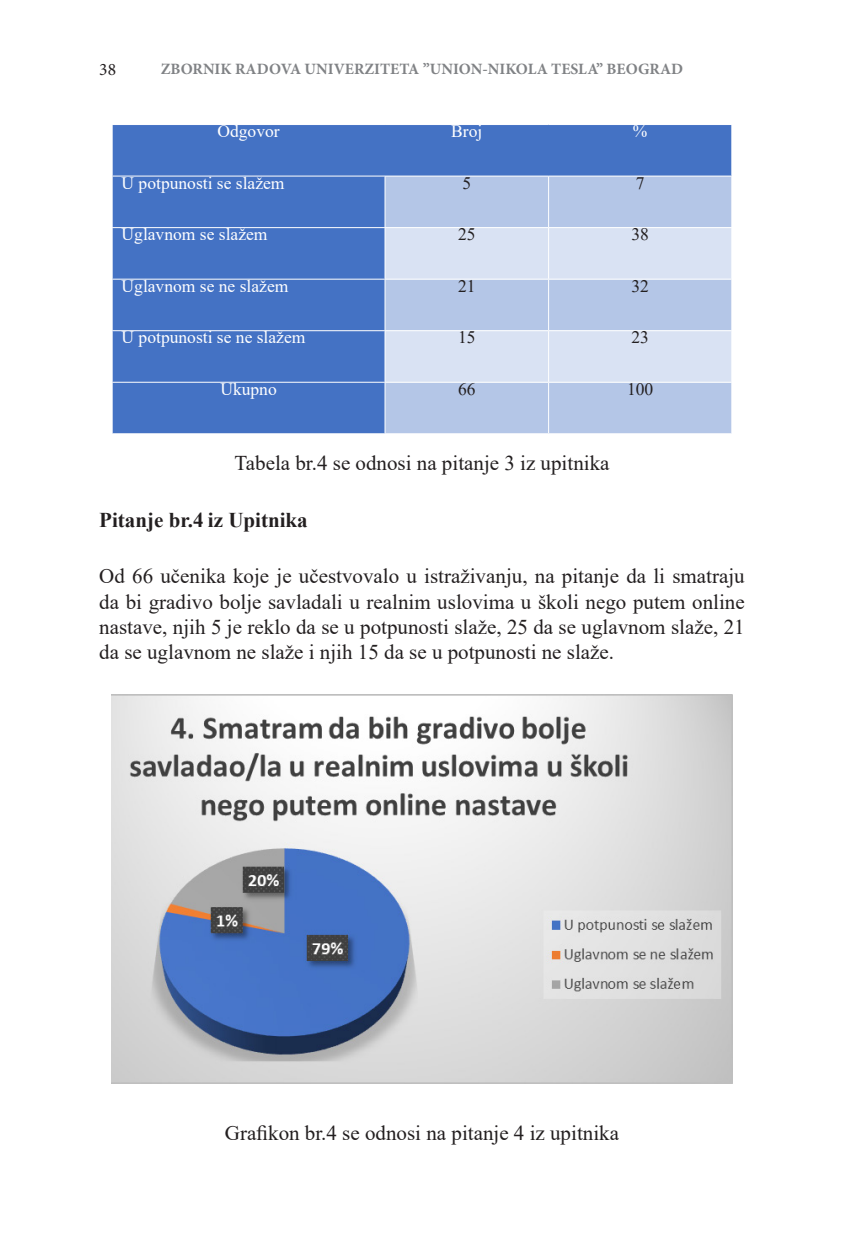
<style>
.page{position:relative;width:844px;height:1241px;background:#fff}
.page>*{position:absolute;margin:0;border:0;box-sizing:border-box;transform-origin:0 0}
.t1{font:21px/25.2px "Times New Roman";color:#231f20;text-align:justify}
.t2{font:700 21px "Times New Roman";color:#231f20}
.t3{font:17.5px "Times New Roman";color:#fff}
.t4{font:17.5px "Times New Roman";color:#231f20}
.t5{font:17.5px "Minion Pro";color:#231f20}
.t6{font:700 15.75px "Minion Pro";color:#808285}
</style>
<div class="page">
<div style="left:113px;top:125px;width:618px;height:308px;background:#4472c4"></div>
<div style="left:385px;top:177px;width:346px;height:256px;background:#b4c6e7"></div>
<svg style="left:385px;top:228px;width:346px;height:154px;background:#cdd9ef"></svg>
<hr style="left:112px;top:176px;width:273px;height:1px;background:#fff">
<hr style="left:385px;top:176px;width:163px;height:1px;background:#fff">
<hr style="left:548px;top:176px;width:184px;height:1px;background:#fff">
<hr style="left:112px;top:227px;width:273px;height:1px;background:#fff">
<hr style="left:385px;top:227px;width:163px;height:1px;background:#fff">
<hr style="left:548px;top:227px;width:184px;height:1px;background:#fff">
<hr style="left:112px;top:279px;width:273px;height:1px;background:#fff">
<hr style="left:385px;top:279px;width:163px;height:1px;background:#fff">
<hr style="left:548px;top:279px;width:184px;height:1px;background:#fff">
<hr style="left:112px;top:330px;width:273px;height:1px;background:#fff">
<hr style="left:385px;top:330px;width:163px;height:1px;background:#fff">
<hr style="left:548px;top:330px;width:184px;height:1px;background:#fff">
<hr style="left:112px;top:382px;width:273px;height:1px;background:#fff">
<hr style="left:385px;top:382px;width:163px;height:1px;background:#fff">
<hr style="left:548px;top:382px;width:184px;height:1px;background:#fff">
<hr style="left:384px;top:176px;width:1px;height:51px;background:#fff">
<hr style="left:548px;top:176px;width:1px;height:51px;background:#fff">
<hr style="left:384px;top:228px;width:1px;height:51px;background:#fff">
<hr style="left:548px;top:228px;width:1px;height:51px;background:#fff">
<hr style="left:384px;top:279px;width:1px;height:51px;background:#fff">
<hr style="left:548px;top:279px;width:1px;height:51px;background:#fff">
<hr style="left:384px;top:331px;width:1px;height:51px;background:#fff">
<hr style="left:548px;top:331px;width:1px;height:51px;background:#fff">
<hr style="left:384px;top:382px;width:1px;height:51px;background:#fff">
<hr style="left:548px;top:382px;width:1px;height:51px;background:#fff">
<img style="left:111px;top:694px;width:621px;height:389px">
<p class="t5" style="left:99px;top:58px;width:18px">38</p>
<p class="t6" style="left:161px;top:58px;width:523px">ZBORNIK RADOVA UNIVERZITETA ”UNION-NIKOLA TESLA” BEOGRAD</p>
<p class="t3" style="left:217px;top:119px;width:64px">Odgovor</p>
<p class="t3" style="left:451px;top:119px;width:33px">Broj</p>
<p class="t3" style="left:632px;top:119px;width:16px">%</p>
<p class="t3" style="left:122px;top:170px;width:164px">U potpunosti se slažem</p>
<p class="t4" style="left:462px;top:170px;width:10px">5</p>
<p class="t4" style="left:635px;top:170px;width:10px">7</p>
<p class="t3" style="left:122px;top:222px;width:147px">Uglavnom se slažem</p>
<p class="t4" style="left:458px;top:222px;width:19px">25</p>
<p class="t4" style="left:631px;top:222px;width:19px">38</p>
<p class="t3" style="left:122px;top:273px;width:168px">Uglavnom se ne slažem</p>
<p class="t4" style="left:458px;top:273px;width:19px">21</p>
<p class="t4" style="left:631px;top:273px;width:19px">32</p>
<p class="t3" style="left:122px;top:325px;width:185px">U potpunosti se ne slažem</p>
<p class="t4" style="left:458px;top:325px;width:19px">15</p>
<p class="t4" style="left:631px;top:325px;width:19px">23</p>
<p class="t3" style="left:220px;top:376px;width:58px">Ukupno</p>
<p class="t4" style="left:458px;top:376px;width:19px">66</p>
<p class="t4" style="left:627px;top:376px;width:28px">100</p>
<p class="t1" style="left:234px;top:449px;width:376px">Tabela br.4 se odnosi na pitanje 3 iz upitnika</p>
<p class="t2" style="left:99px;top:504px;width:210px">Pitanje br.4 iz Upitnika</p>
<p class="t1" style="left:99px;top:563px;width:646px">Od 66 učenika koje je učestvovalo u istraživanju, na pitanje da li smatraju da bi gradivo bolje savladali u realnim uslovima u školi nego putem online nastave, njih 5 je reklo da se u potpunosti slaže, 25 da se uglavnom slaže, 21 da se uglavnom ne slaže i njih 15 da se u potpunosti ne slaže.</p>
<p class="t1" style="left:225px;top:1119px;width:395px">Grafikon br.4 se odnosi na pitanje 4 iz upitnika</p>
</div>
